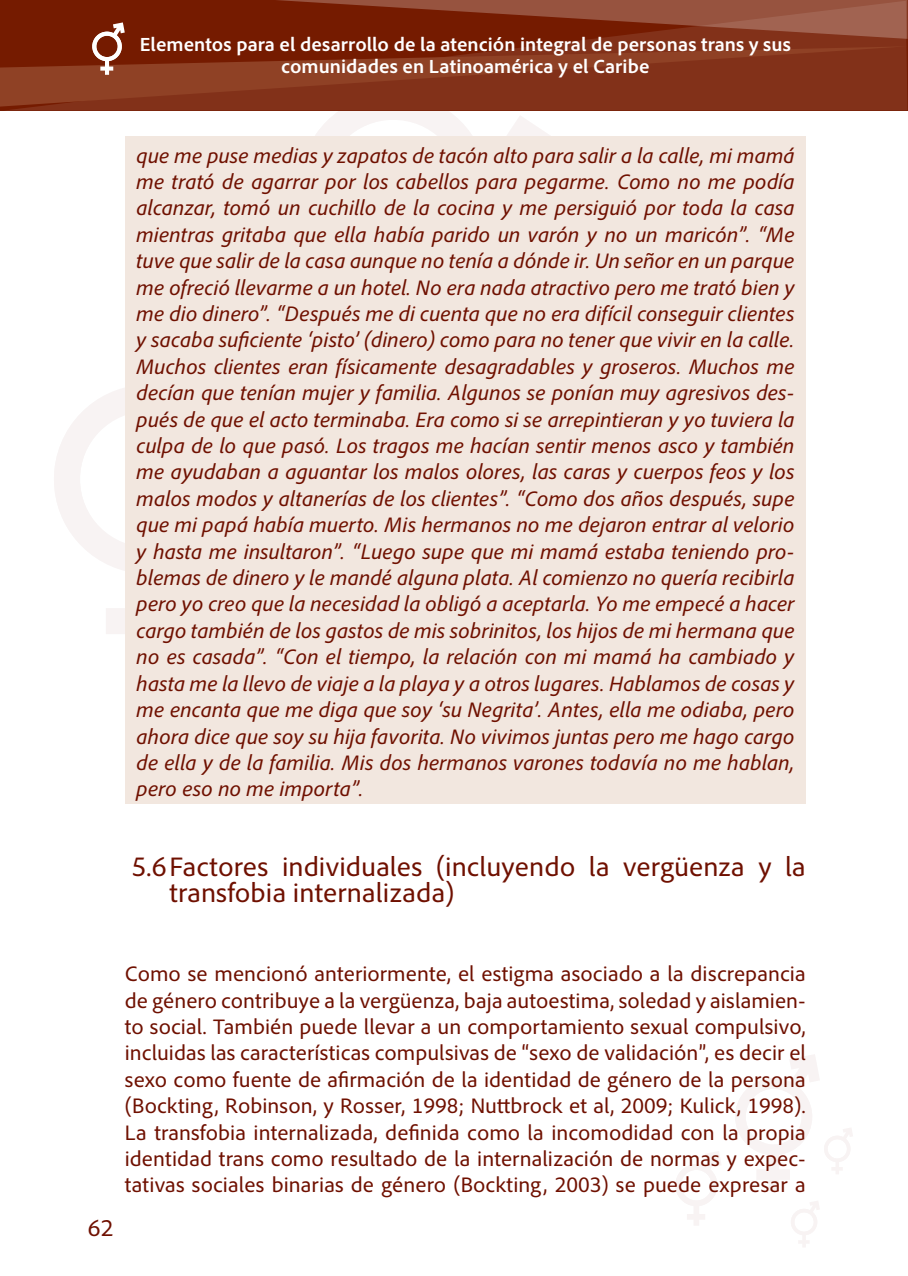
<style>
.page{position:relative;width:908px;height:1276px;background:#fff}
.page>*{position:absolute;margin:0;border:0;box-sizing:border-box;transform-origin:0 0}
.t1{font:28px/26.4px "Adobe Clean";color:#6f1000}
.t2{font:24px "Adobe Clean";color:#6f1000}
.t3{font:italic 22px/26.4px "Adobe Clean";color:#6f1000;text-align:justify}
.t4{font:22px/26.4px "Adobe Clean";color:#6f1000;text-align:justify}
.t5{font:700 20px/22px "Adobe Clean";color:#fff;text-align:center}
</style>
<div class="page">
<svg style="left:676px;top:1151px;width:45px;height:74px"></svg>
<svg style="left:791px;top:1201px;width:28px;height:46px"></svg>
<svg style="left:106px;top:608px;width:19px;height:26px"></svg>
<svg style="left:54px;top:388px;width:71px;height:183px"></svg>
<svg style="left:735px;top:1055px;width:117px;height:136px"></svg>
<svg style="left:315px;top:111px;width:235px;height:25px"></svg>
<svg style="left:3px;top:107px;width:904px;height:4px;background:#802d15"></svg>
<svg style="left:0;top:75px;width:907px;height:32px;background:#85351c"></svg>
<div style="left:125px;top:136px;width:680px;height:667px;background:#f2e7df"></div>
<svg style="left:0;top:0;width:907px;height:75px;background:#833118"></svg>
<p class="t5" style="left:140px;top:33px;width:652px">Elementos para el desarrollo de la atención integral de personas trans y sus comunidades en Latinoamérica y el Caribe</p>
<p class="t3" style="left:136px;top:142px;width:659px">que me puse medias y zapatos de tacón alto para salir a la calle, mi mamá me trató de agarrar por los cabellos para pegarme. Como no me podía alcanzar, tomó un cuchillo de la cocina y me persiguió por toda la casa mientras gritaba que ella había parido un varón y no un maricón”. “Me tuve que salir de la casa aunque no tenía a dónde ir. Un señor en un parque me ofreció llevarme a un hotel. No era nada atractivo pero me trató bien y me dio dinero”. “Después me di cuenta que no era difícil conseguir clientes y sacaba suficiente ‘pisto’ (dinero) como para no tener que vivir en la calle.<br>Muchos clientes eran físicamente desagradables y groseros. Muchos me decían que tenían mujer y familia. Algunos se ponían muy agresivos des&shy;pués de que el acto terminaba. Era como si se arrepintieran y yo tuviera la culpa de lo que pasó. Los tragos me hacían sentir menos asco y también me ayudaban a aguantar los malos olores, las caras y cuerpos feos y los malos modos y altanerías de los clientes”. “Como dos años después, supe que mi papá había muerto. Mis hermanos no me dejaron entrar al velorio y hasta me insultaron”. “Luego supe que mi mamá estaba teniendo pro&shy;blemas de dinero y le mandé alguna plata. Al comienzo no quería recibirla pero yo creo que la necesidad la obligó a aceptarla. Yo me empecé a hacer cargo también de los gastos de mis sobrinitos, los hijos de mi hermana que no es casada”. “Con el tiempo, la relación con mi mamá ha cambiado y hasta me la llevo de viaje a la playa y a otros lugares. Hablamos de cosas y me encanta que me diga que soy ‘su Negrita’. Antes, ella me odiaba, pero ahora dice que soy su hija favorita. No vivimos juntas pero me hago cargo de ella y de la familia. Mis dos hermanos varones todavía no me hablan, pero eso no me importa”.</p>
<p class="t1" style="left:169px;top:852px;width:637px;text-indent:-38px">5.6Factores individuales (incluyendo la vergüenza y la transfobia internalizada)</p>
<p class="t2" style="left:88px;top:1214px;width:27px">62</p>
<p class="t4" style="left:125px;top:960px;width:682px">Como se mencionó anteriormente, el estigma asociado a la discrepancia de género contribuye a la vergüenza, baja autoestima, soledad y aislamien&shy;to social. También puede llevar a un comportamiento sexual compulsivo, incluidas las características compulsivas de “sexo de validación”, es decir el sexo como fuente de afirmación de la identidad de género de la persona (Bockting, Robinson, y Rosser, 1998; Nuttbrock et al, 2009; Kulick, 1998).<br>La transfobia internalizada, definida como la incomodidad con la propia identidad trans como resultado de la internalización de normas y expec&shy;tativas sociales binarias de género (Bockting, 2003) se puede expresar a</p>
</div>
